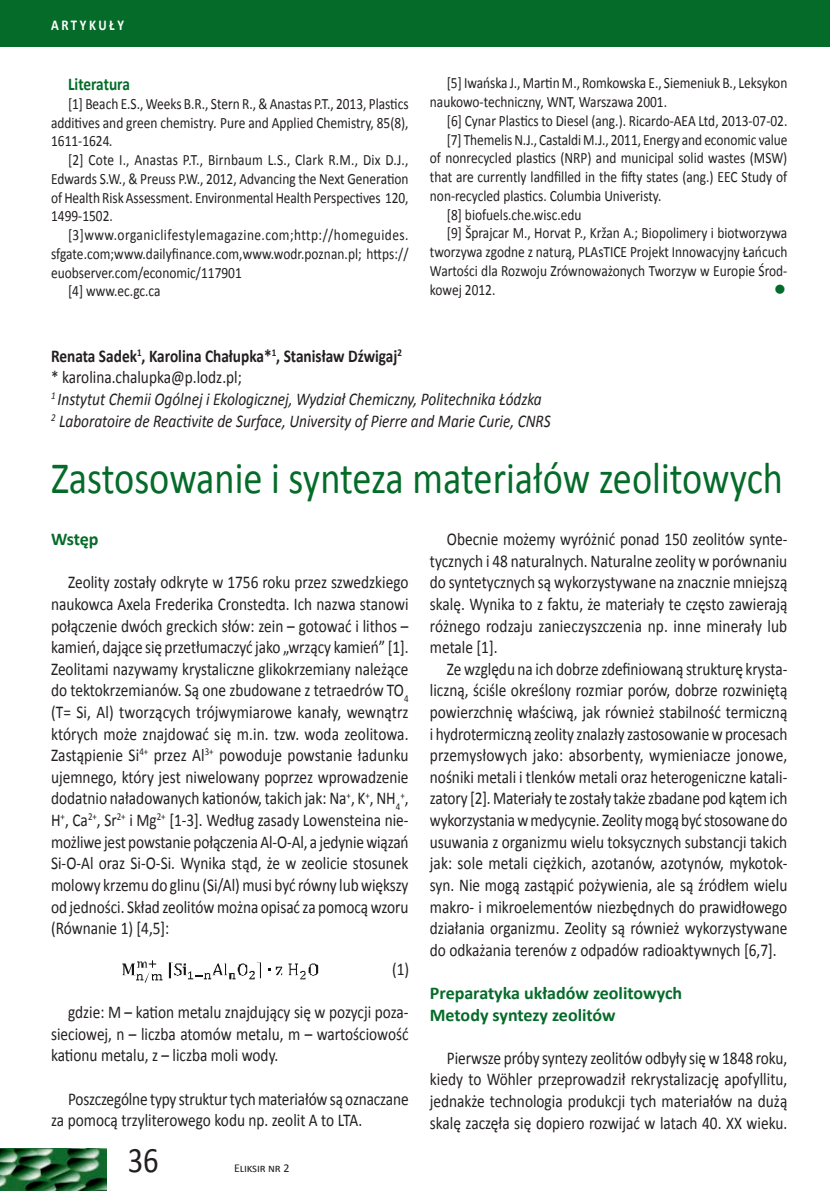
<style>
.page{position:relative;width:830px;height:1191px;background:#fff}
.page>*{position:absolute;margin:0;border:0;box-sizing:border-box;transform-origin:0 0}
.t1{font:45px "Calibri";color:#056b29;scale:.85 1}
.t2{font:36px "Calibri";color:#231f20;scale:.85 1}
.t3{font:18px/21.6px "Calibri";color:#231f20;text-align:justify;scale:.85 1}
.t4{font:italic 18px/21.6px "Calibri";color:#231f20;scale:.85 1}
.t5{font:700 18px/21.6px "Calibri";color:#056b29}
.t6{font:700 18px "Calibri";color:#056b29;scale:.85 1}
.t7{font:15.75px/18.8px "Calibri";color:#231f20;text-align:justify;scale:.85 1}
.t8{font:15.75px "Calibri";letter-spacing:.035em;color:#231f20;scale:.85 1}
.t9{font:15.75px "Wingdings";color:#056b29}
.t10{font:700 15px "Calibri";letter-spacing:.2em;color:#fff;scale:.85 1}
.t11{font:12px "Calibri";letter-spacing:-.01em;color:#231f20}
.t12{font:10.5px "Calibri";color:#231f20;scale:.85 1}
.s1{font-style:italic}
.s2{font-weight:700;font-style:normal}
.s3{font-style:normal}
.s4{font-size:18px}
</style>
<div class="page">
<div style="left:0;top:0;width:829px;height:47px;background:#056b29"></div>
<img style="left:0;top:1148px;width:107px;height:43px">
<svg style="left:122px;top:960px;width:40px;height:22px"></svg>
<svg style="left:169px;top:962px;width:92px;height:17px"></svg>
<svg style="left:276px;top:966px;width:6px;height:9px"></svg>
<svg style="left:288px;top:963px;width:30px;height:16px"></svg>
<p class="t10" style="left:51px;top:16px;width:87px">ARTYKUŁY</p>
<p class="t6" style="left:68px;top:73px;width:74px">Literatura</p>
<p class="t7" style="left:51px;top:94px;width:422px;text-indent:17px">[1] Beach E.S., Weeks B.R., Stern R., &amp; Anastas P.T., 2013, Plastics additives and green chemistry<span class="s1">.</span> Pure and Applied Chemistry, 85(8), 1611-1624<span class="s1">.</span></p>
<p class="t7" style="left:51px;top:150px;width:422px;text-indent:17px">[2] Cote I., Anastas P.T., Birnbaum L.S., Clark R.M., Dix D.J., Edwards S.W., &amp; Preuss P.W., 2012, Advancing the Next Generation of Health Risk Assessment. Environmental Health Perspectives 120, 1499-1502.</p>
<p class="t8" style="left:68px;top:225px;width:402px">[3]www.organiclifestylemagazine.com;http://homeguides.</p>
<p class="t7" style="left:51px;top:244px;width:422px">sfgate.com;www.dailyfinance.com,www.wodr.poznan.pl; https://</p>
<p class="t7" style="left:51px;top:263px;width:226px">euobserver.com/economic/117901</p>
<p class="t7" style="left:68px;top:282px;width:110px">[4] www.ec.gc.ca</p>
<p class="t7" style="left:429px;top:74px;width:422px;text-indent:17px">[5] Iwańska J., Martin M., Romkowska E., Siemeniuk B., Leksykon naukowo-techniczny, WNT, Warszawa 2001.</p>
<p class="t7" style="left:446px;top:111px;width:402px">[6] Cynar Plastics to Diesel (ang.). Ricardo-AEA Ltd, 2013-07-02.</p>
<p class="t7" style="left:446px;top:130px;width:402px">[7] Themelis N.J., Castaldi M.J., 2011, Energy and economic value</p>
<p class="t7" style="left:429px;top:149px;width:422px">of nonrecycled plastics (NRP) and municipal solid wastes (MSW)</p>
<p class="t7" style="left:429px;top:167px;width:422px">that are currently landfilled in the fifty states (ang.) EEC Study of</p>
<p class="t7" style="left:429px;top:186px;width:274px">non-recycled plastics. Columbia Univeristy.</p>
<p class="t7" style="left:446px;top:205px;width:160px">[8] biofuels.che.wisc.edu</p>
<p class="t7" style="left:446px;top:224px;width:402px">[9] Šprajcar M., Horvat P., Kržan A.; Biopolimery i biotworzywa</p>
<p class="t7" style="left:429px;top:242px;width:422px">tworzywa zgodne z naturą, PLAsTICE Projekt Innowacyjny Łańcuch</p>
<p class="t7" style="left:429px;top:261px;width:422px">Wartości dla Rozwoju Zrównoważonych Tworzyw w Europie Środ-</p>
<p class="t7" style="left:429px;top:280px;width:79px">kowej 2012.</p>
<p class="t9" style="left:773px;top:280px;width:13px">●</p>
<p class="t4" style="left:51px;top:344px;width:589px"><span class="s2">Renata Sadek</span><sup>1</sup><span class="s2">, Karolina Chałupka*</span><sup>1</sup><span class="s2">, Stanisław Dźwigaj</span><sup>2<br></sup><span class="s3">* karolina.chalupka@p.lodz.pl;<br></span><sup>1</sup> Instytut Chemii Ogólnej i Ekologicznej, Wydział Chemiczny, Politechnika Łódzka <sup>2</sup> Laboratoire de Reactivite de Surface, University of Pierre and Marie Curie, CNRS</p>
<h1 class="t1" style="left:51px;top:450px;width:862px">Zastosowanie i synteza materiałów zeolitowych</h1>
<p class="t5" style="left:51px;top:528px;width:49px">Wstęp</p>
<p class="t3" style="left:51px;top:571px;width:422px;text-indent:17px">Zeolity zostały odkryte w 1756 roku przez szwedzkiego naukowca Axela Frederika Cronstedta. Ich nazwa stanowi połączenie dwóch greckich słów: zein – gotować i lithos – kamień, dające się przetłumaczyć jako „wrzący kamień” [1].<br>Zeolitami nazywamy krystaliczne glikokrzemiany należące do tektokrzemianów. Są one zbudowane z tetraedrów TO<sub>4 </sub>(T= Si, Al) tworzących trójwymiarowe kanały, wewnątrz których może znajdować się m.in. tzw. woda zeolitowa.<br>Zastąpienie Si<sup>4+</sup> przez Al<sup>3+</sup> powoduje powstanie ładunku ujemnego, który jest niwelowany poprzez wprowadzenie dodatnio naładowanych kationów, takich jak: Na<sup>+</sup>, K<sup>+</sup>, NH<sub>4</sub></p>
<p class="t12" style="left:400px;top:788px;width:11px">+<span class="s4">,</span></p>
<p class="t3" style="left:51px;top:809px;width:422px">H<sup>+</sup>, Ca<sup>2+</sup>, Sr<sup>2+</sup> i Mg<sup>2+</sup> [1-3]. Według zasady Lowensteina nie&shy;możliwe jest powstanie połączenia Al-O-Al, a jedynie wiązań Si-O-Al oraz Si-O-Si. Wynika stąd, że w zeolicie stosunek molowy krzemu do glinu (Si/Al) musi być równy lub większy od jedności. Skład zeolitów można opisać za pomocą wzoru (Równanie 1) [4,5]:</p>
<p class="t3" style="left:392px;top:958px;width:22px">(1)</p>
<p class="t3" style="left:51px;top:1001px;width:422px;text-indent:17px">gdzie: M – kation metalu znajdujący się w pozycji poza&shy;sieciowej, n – liczba atomów metalu, m – wartościowość kationu metalu, z – liczba moli wody.</p>
<p class="t3" style="left:51px;top:1087px;width:422px;text-indent:17px">Poszczególne typy struktur tych materiałów są oznaczane za pomocą trzyliterowego kodu np. zeolit A to LTA.</p>
<h2 class="t2" style="left:128px;top:1137px;width:38px">36</h2>
<p class="t11" style="left:234px;top:1160px;width:57px">Eliksir nr 2</p>
<p class="t3" style="left:429px;top:528px;width:422px;text-indent:17px">Obecnie możemy wyróżnić ponad 150 zeolitów synte&shy;tycznych i 48 naturalnych. Naturalne zeolity w porównaniu do syntetycznych są wykorzystywane na znacznie mniejszą skalę. Wynika to z faktu, że materiały te często zawierają różnego rodzaju zanieczyszczenia np. inne minerały lub metale [1].</p>
<p class="t3" style="left:429px;top:658px;width:422px;text-indent:17px">Ze względu na ich dobrze zdefiniowaną strukturę krysta&shy;liczną, ściśle określony rozmiar porów, dobrze rozwiniętą powierzchnię właściwą, jak również stabilność termiczną i hydrotermiczną zeolity znalazły zastosowanie w procesach przemysłowych jako: absorbenty, wymieniacze jonowe, nośniki metali i tlenków metali oraz heterogeniczne katali&shy;zatory [2]. Materiały te zostały także zbadane pod kątem ich wykorzystania w medycynie. Zeolity mogą być stosowane do usuwania z organizmu wielu toksycznych substancji takich jak: sole metali ciężkich, azotanów, azotynów, mykotok&shy;syn. Nie mogą zastąpić pożywienia, ale są źródłem wielu makro- i mikroelementów niezbędnych do prawidłowego działania organizmu. Zeolity są również wykorzystywane do odkażania terenów z odpadów radioaktywnych [6,7].</p>
<p class="t5" style="left:429px;top:982px;width:254px">Preparatyka układów zeolitowych<br>Metody syntezy zeolitów</p>
<p class="t3" style="left:429px;top:1047px;width:422px;text-indent:17px">Pierwsze próby syntezy zeolitów odbyły się w 1848 roku, kiedy to Wöhler przeprowadził rekrystalizację apofyllitu, jednakże technologia produkcji tych materiałów na dużą skalę zaczęła się dopiero rozwijać w latach 40. XX wieku.</p>
</div>
